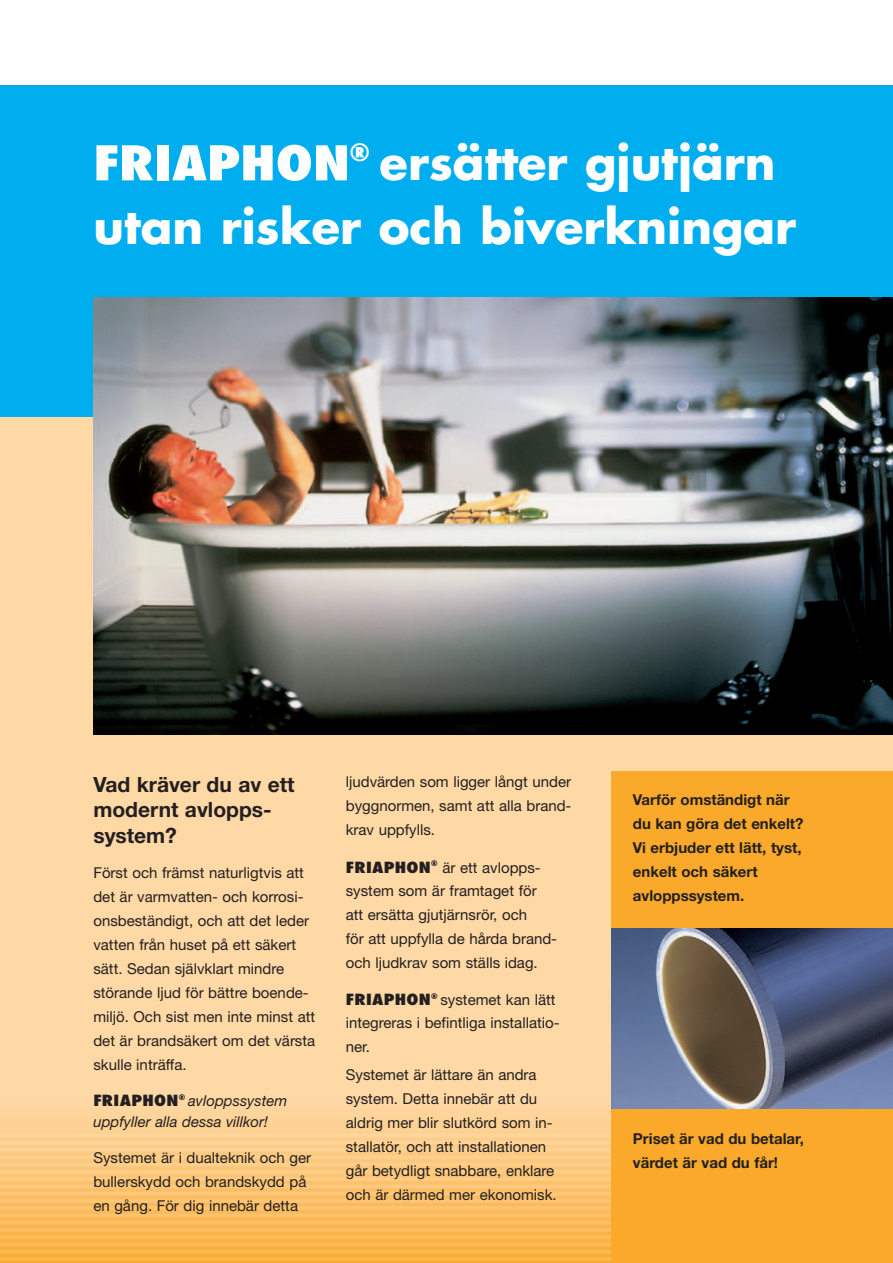
<style>
.page{position:relative;width:893px;height:1263px;background:#fff}
.page>*{position:absolute;margin:0;border:0;box-sizing:border-box;transform-origin:0 0}
.t1{font:700 46.5px/63.2px "Futura";color:#fff}
.t2{font:700 21px/25.5px "Helvetica Neue";color:#231f20}
.t3{font:15px/24px "Helvetica Neue";color:#231f20}
.t4{font:700 15px/24px "Helvetica Neue";color:#231f20}
.t5{font:italic 15px/21px "Helvetica Neue";color:#231f20}
.s1{font-weight:800;font-stretch:condensed}
.s2{font-family:"Futura";font-weight:800;font-style:normal;font-stretch:condensed}
.s3{font-family:"Futura";font-weight:800;font-stretch:condensed}
</style>
<div class="page">
<div style="left:0;top:400px;width:892px;height:728px;background:#fed8a5"></div>
<hr style="left:0;top:1103px;width:871px;height:3px;background:#fed7a1">
<hr style="left:0;top:1106px;width:871px;height:3px;background:#fed69f">
<hr style="left:0;top:1109px;width:871px;height:3px;background:#fdd59d">
<hr style="left:0;top:1111px;width:871px;height:3px;background:#fdd59b">
<hr style="left:0;top:1114px;width:871px;height:3px;background:#fdd49a">
<hr style="left:0;top:1117px;width:871px;height:3px;background:#fed398">
<hr style="left:0;top:1119px;width:871px;height:4px;background:#fed396">
<hr style="left:0;top:1123px;width:871px;height:3px;background:#fdd193">
<hr style="left:0;top:1126px;width:871px;height:3px;background:#fdd191">
<hr style="left:0;top:1129px;width:871px;height:3px;background:#fdd08f">
<hr style="left:0;top:1132px;width:871px;height:3px;background:#fdcf8d">
<hr style="left:0;top:1135px;width:871px;height:3px;background:#fdce8c">
<hr style="left:0;top:1138px;width:871px;height:3px;background:#fdcd89">
<hr style="left:0;top:1140px;width:871px;height:3px;background:#fdcd88">
<hr style="left:0;top:1143px;width:871px;height:3px;background:#fdcc86">
<hr style="left:0;top:1146px;width:871px;height:3px;background:#fdcb84">
<hr style="left:0;top:1148px;width:871px;height:3px;background:#fdca82">
<hr style="left:0;top:1151px;width:871px;height:3px;background:#fdca81">
<hr style="left:0;top:1154px;width:871px;height:3px;background:#fdc87e">
<hr style="left:0;top:1157px;width:871px;height:3px;background:#fdc87c">
<hr style="left:0;top:1160px;width:871px;height:3px;background:#fdc77a">
<hr style="left:0;top:1162px;width:871px;height:3px;background:#fdc779">
<hr style="left:0;top:1165px;width:871px;height:3px;background:#fdc677">
<hr style="left:0;top:1168px;width:871px;height:3px;background:#fdc575">
<hr style="left:0;top:1171px;width:871px;height:3px;background:#fdc573">
<hr style="left:0;top:1174px;width:871px;height:3px;background:#fdc471">
<hr style="left:0;top:1177px;width:871px;height:3px;background:#fdc26e">
<hr style="left:0;top:1180px;width:871px;height:3px;background:#fdc26c">
<hr style="left:0;top:1183px;width:871px;height:3px;background:#fdc069">
<hr style="left:0;top:1186px;width:871px;height:3px;background:#fdc068">
<hr style="left:0;top:1189px;width:871px;height:3px;background:#fdbf65">
<hr style="left:0;top:1191px;width:871px;height:3px;background:#fdbf64">
<hr style="left:0;top:1194px;width:871px;height:3px;background:#fdbe62">
<hr style="left:0;top:1197px;width:871px;height:3px;background:#fcbd60">
<hr style="left:0;top:1200px;width:871px;height:3px;background:#fcbc5e">
<hr style="left:0;top:1203px;width:871px;height:3px;background:#fcba5b">
<hr style="left:0;top:1206px;width:871px;height:3px;background:#fcb959">
<hr style="left:0;top:1209px;width:871px;height:3px;background:#fcb957">
<hr style="left:0;top:1212px;width:871px;height:3px;background:#fcb854">
<hr style="left:0;top:1215px;width:871px;height:3px;background:#fcb752">
<hr style="left:0;top:1218px;width:871px;height:3px;background:#fcb650">
<hr style="left:0;top:1220px;width:871px;height:3px;background:#fcb54e">
<hr style="left:0;top:1223px;width:871px;height:3px;background:#fcb54c">
<hr style="left:0;top:1226px;width:871px;height:3px;background:#fbb449">
<hr style="left:0;top:1229px;width:871px;height:3px;background:#fcb446">
<hr style="left:0;top:1232px;width:871px;height:3px;background:#fbb243">
<hr style="left:0;top:1235px;width:871px;height:3px;background:#fbb141">
<hr style="left:0;top:1238px;width:871px;height:3px;background:#fbb13f">
<hr style="left:0;top:1241px;width:871px;height:3px;background:#fbb03d">
<hr style="left:0;top:1244px;width:871px;height:3px;background:#fbaf3b">
<hr style="left:0;top:1247px;width:871px;height:3px;background:#fbae38">
<hr style="left:0;top:1249px;width:871px;height:3px;background:#fbad36">
<hr style="left:0;top:1252px;width:871px;height:3px;background:#fbad34">
<hr style="left:0;top:1255px;width:871px;height:3px;background:#fbac31">
<hr style="left:0;top:1257px;width:871px;height:4px;background:#fab74d">
<hr style="left:0;top:1259px;width:871px;height:3px;background:#faab2e">
<hr style="left:0;top:1262px;width:871px;height:1px;background:#faaa2c">
<div style="left:611px;top:772px;width:281px;height:491px;background:#faa92a"></div>
<div style="left:0;top:85px;width:892px;height:332px;background:#00aeef"></div>
<img style="left:93px;top:298px;width:799px;height:436px">
<img style="left:611px;top:928px;width:281px;height:180px">
<h1 class="t1" style="left:93px;top:135px;width:704px"><span class="s1">FRIAPHON</span><sup>®</sup> ersätter gjutjärn utan risker och biverkningar</h1>
<h2 class="t2" style="left:93px;top:773px;width:203px">Vad kräver du av ett modernt avlopps&shy;system?</h2>
<p class="t3" style="left:93px;top:862px;width:223px">Först och främst naturligtvis att det är varmvatten- och korrosi&shy;onsbeständigt, och att det leder vatten från huset på ett säkert sätt. Sedan självklart mindre störande ljud för bättre boende&shy;miljö. Och sist men inte minst att det är brandsäkert om det värsta skulle inträffa.</p>
<p class="t5" style="left:93px;top:1092px;width:195px"><span class="s2">FRIAPHON</span><sup>®</sup> avloppssystem uppfyller alla dessa villkor!</p>
<p class="t3" style="left:93px;top:1147px;width:219px">Systemet är i dualteknik och ger bullerskydd och brandskydd på en gång. För dig innebär detta</p>
<p class="t3" style="left:346px;top:771px;width:227px;text-align:justify">ljudvärden som ligger långt under byggnormen, samt att alla brand&shy;krav uppfylls.</p>
<p class="t3" style="left:346px;top:857px;width:213px"><span class="s3">FRIAPHON</span><sup>®</sup> är ett avlopps&shy;system som är framtaget för att ersätta gjutjärnsrör, och<br>för att uppfylla de hårda brand&shy;och ljudkrav som ställs idag.</p>
<p class="t3" style="left:346px;top:989px;width:215px;line-height:23.4px"><span class="s3">FRIAPHON</span><sup>®</sup> systemet kan lätt integreras i befintliga installatio&shy;ner.</p>
<p class="t3" style="left:346px;top:1065px;width:212px">Systemet är lättare än andra system. Detta innebär att du aldrig mer blir slutkörd som in&shy;stallatör, och att installationen går betydligt snabbare, enklare och är därmed mer ekonomisk.</p>
<p class="t4" style="left:633px;top:789px;width:172px">Varför omständigt när du kan göra det enkelt?<br>Vi erbjuder ett lätt, tyst, enkelt och säkert avloppssystem.</p>
<p class="t4" style="left:633px;top:1128px;width:172px">Priset är vad du betalar, värdet är vad du får!</p>
</div>
